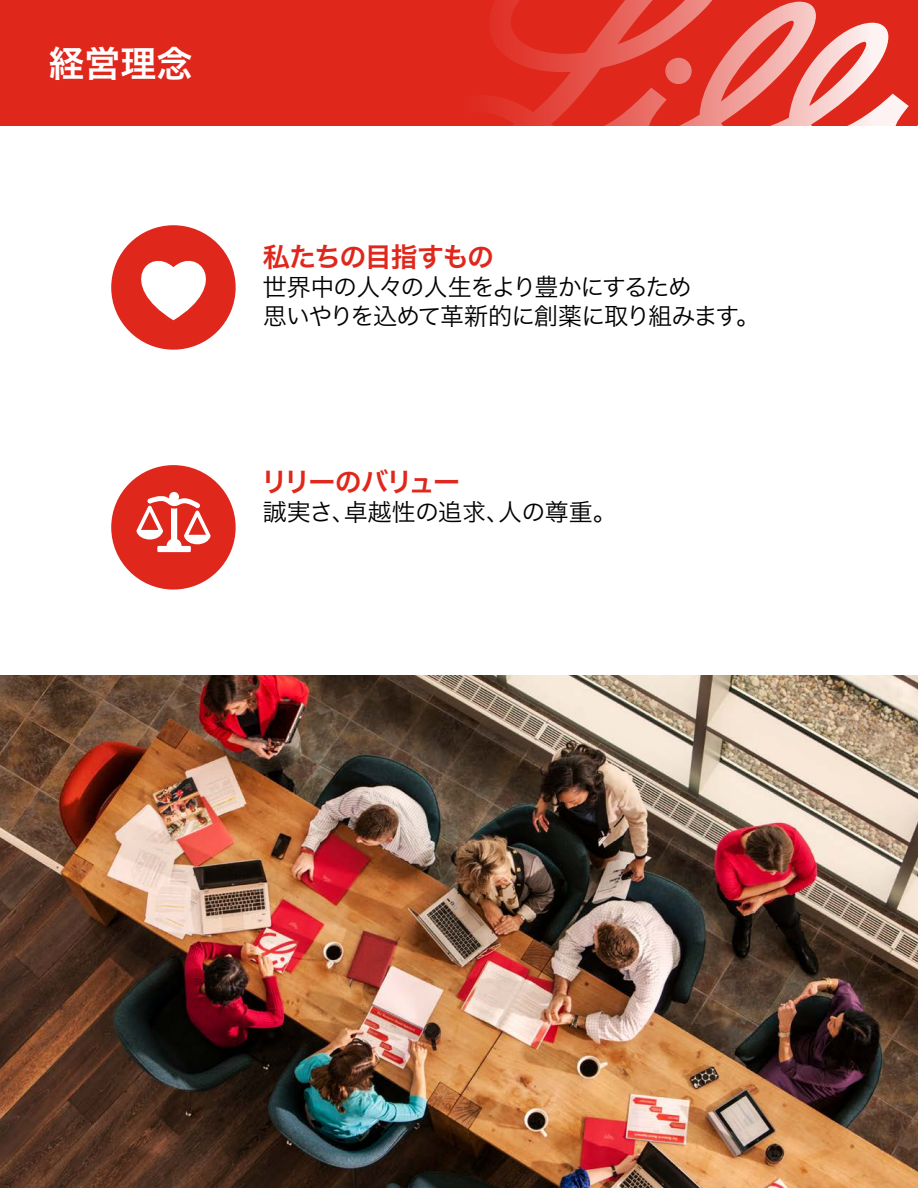
<style>
.page{position:relative;width:918px;height:1188px;background:#fff}
.page>*{position:absolute;margin:0;border:0;box-sizing:border-box;transform-origin:0 0}
.t1{font:36px "Hira Kaku Pro W6";color:#fff}
.t2{font:27px "Hira Kaku Pro W6";letter-spacing:-.065em;color:#df271c}
.t3{font:24px/28.8px "Hira Kaku Pro W3";letter-spacing:-.04em;color:#000}
.t4{font:24px "Hira Kaku Pro W3";letter-spacing:-.015em;color:#000}
</style>
<div class="page">
<div style="left:0;top:0;width:918px;height:126px;background:#df271c"></div>
<svg style="left:496px;top:0;width:422px;height:126px"></svg>
<div style="left:111px;top:225px;width:125px;height:125px;background:#df271c;border-radius:50%"></div>
<div style="left:111px;top:465px;width:125px;height:125px;background:#df271c;border-radius:50%"></div>
<svg style="left:115px;top:245px;width:117px;height:75px"></svg>
<svg style="left:136px;top:492px;width:75px;height:60px"></svg>
<img style="left:0;top:675px;width:918px;height:513px">
<h1 class="t1" style="left:49px;top:31px;width:146px">経営理念</h1>
<p class="t2" style="left:263px;top:233px;width:233px">私たちの目指すもの</p>
<p class="t3" style="left:263px;top:271px;width:499px">世界中の人々の人生をより豊かにするため　<br>思いやりを込めて革新的に創薬に取り組みます。</p>
<p class="t2" style="left:261px;top:458px;width:201px">リリーのバリュー</p>
<p class="t4" style="left:263px;top:491px;width:355px">誠実さ、卓越性の追求、人の尊重。</p>
</div>
